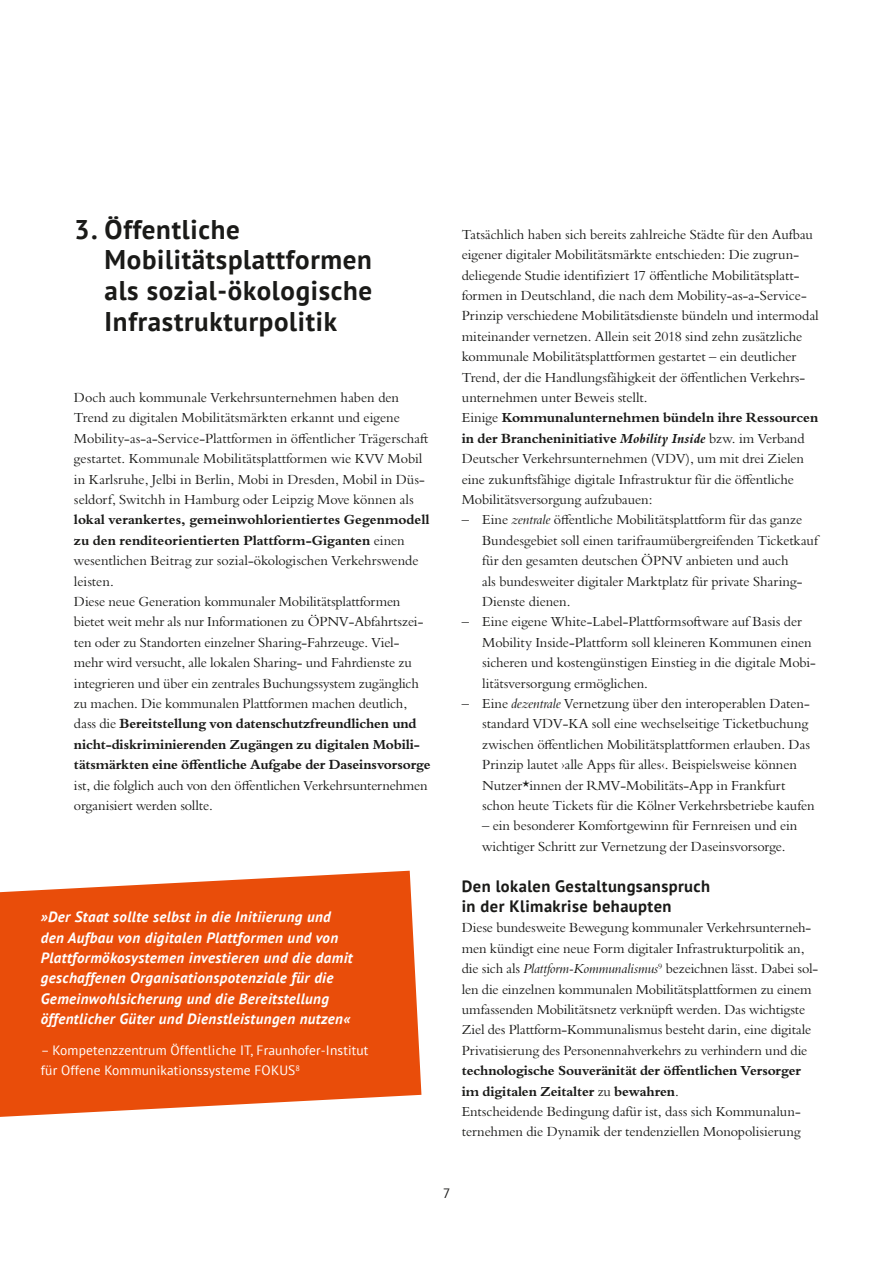
<style>
.page{position:relative;width:893px;height:1263px;background:#fff}
.page>*{position:absolute;margin:0;border:0;box-sizing:border-box;transform-origin:0 0}
.t1{font:27px/30.6px "Attac Serifenlos Bold";letter-spacing:.025em;color:#1a1a18}
.t2{font:16.5px/20.4px "Attac Serifenlos Bold";letter-spacing:.025em;color:#1a1a18}
.t3{font:italic 15px/20.4px "Attac Serifenlos Bold";letter-spacing:.025em;color:#fff}
.t4{font:13.5px/20.4px "Bergamo Std";letter-spacing:-.005em;color:#1a1a18}
.t5{font:13.5px/20.4px "Attac Serifenlos Regular";letter-spacing:.01em;color:#fff}
.t6{font:13.5px "Attac Serifenlos Regular";color:#1a1a18}
.s1{font-weight:700}
.s2{font-weight:700;font-style:italic}
.s3{font-style:italic}
</style>
<div class="page">
<svg style="left:0;top:871px;width:421px;height:246px;background:#eb5e22"></svg>
<h1 class="t1" style="left:105px;top:213px;width:269px;text-indent:-31px">3. Öffentliche<br>Mobilitätsplattformen als sozial-ökologische<br>Infrastrukturpolitik</h1>
<p class="t4" style="left:74px;top:387px;width:356px">Doch auch kommunale Verkehrsunternehmen haben den Trend zu digitalen Mobilitätsmärkten erkannt und eigene Mobility-as-a-Service-Plattformen in öffentlicher Trägerschaft gestartet. Kommunale Mobilitätsplattformen wie KVV Mobil in Karlsruhe, Jelbi in Berlin, Mobi in Dresden, Mobil in Düs&shy;seldorf, Switchh in Hamburg oder Leipzig Move können als</p>
<p class="t4" style="left:74px;top:510px;width:358px"><span class="s1">lokal verankertes, gemeinwohlorientiertes Gegenmodell zu den renditeorientierten Plattform-Giganten</span> einen wesentlichen Beitrag zur sozial-ökologischen Verkehrswende leisten.<br>Diese neue Generation kommunaler Mobilitätsplattformen bietet weit mehr als nur Informationen zu ÖPNV-Abfahrtszei&shy;ten oder zu Standorten einzelner Sharing-Fahrzeuge. Viel&shy;mehr wird versucht, alle lokalen Sharing- und Fahrdienste zu integrieren und über ein zentrales Buchungssystem zugänglich zu machen. Die kommunalen Plattformen machen deutlich, dass die <span class="s1">Bereitstellung von datenschutzfreundlichen und nicht-diskriminierenden Zugängen zu digitalen Mobili&shy;tätsmärkten eine öffentliche Aufgabe der Daseinsvorsorge</span></p>
<p class="t4" style="left:74px;top:775px;width:355px">ist, die folglich auch von den öffentlichen Verkehrsunternehmen organisiert werden sollte.</p>
<p class="t3" style="left:41px;top:906px;width:313px">»Der Staat sollte selbst in die Initiierung und den Aufbau von digitalen Plattformen und von Plattformökosystemen investieren und die damit geschaffenen Organisationspotenziale für die Gemeinwohlsicherung und die Bereitstellung öffentlicher Güter und Dienstleistungen nutzen«</p>
<p class="t5" style="left:41px;top:1039px;width:329px">– Kompetenzzentrum Öffentliche IT, Fraunhofer-Institut für Offene Kommunikationssysteme FOKUS<sup>8</sup></p>
<p class="t4" style="left:462px;top:224px;width:358px">Tatsächlich haben sich bereits zahlreiche Städte für den Aufbau eigener digitaler Mobilitätsmärkte entschieden: Die zugrun&shy;deliegende Studie identifiziert 17 öffentliche Mobilitätsplatt&shy;formen in Deutschland, die nach dem Mobility-as-a-Service-Prinzip verschiedene Mobilitätsdienste bündeln und intermodal miteinander vernetzen. Allein seit 2018 sind zehn zusätzliche kommunale Mobilitätsplattformen gestartet – ein deutlicher Trend, der die Handlungsfähigkeit der öffentlichen Verkehrs&shy;unternehmen unter Beweis stellt.<br>Einige <span class="s1">Kommunalunternehmen bündeln ihre Ressourcen in der Brancheninitiative</span> <span class="s2">Mobility Inside</span> bzw. im Verband Deutscher Verkehrsunternehmen (VDV), um mit drei Zielen eine zukunftsfähige digitale Infrastruktur für die öffentliche Mobilitätsversorgung aufzubauen:</p>
<p class="t4" style="left:482px;top:510px;width:337px;text-indent:-20px">– Eine <span class="s3">zentrale</span> öffentliche Mobilitätsplattform für das ganze Bundesgebiet soll einen tarifraumübergreifenden Ticketkauf für den gesamten deutschen ÖPNV anbieten und auch<br>als bundesweiter digitaler Marktplatz für private Sharing-Dienste dienen.</p>
<p class="t4" style="left:482px;top:612px;width:335px;text-indent:-20px">– Eine eigene White-Label-Plattformsoftware auf Basis der Mobility Inside-Plattform soll kleineren Kommunen einen sicheren und kostengünstigen Einstieg in die digitale Mobi&shy;litätsversorgung ermöglichen.</p>
<p class="t4" style="left:482px;top:693px;width:334px;text-indent:-20px">– Eine <span class="s3">dezentrale</span> Vernetzung über den interoperablen Daten&shy;standard VDV-KA soll eine wechselseitige Ticketbuchung zwischen öffentlichen Mobilitätsplattformen erlauben. Das Prinzip lautet ›alle Apps für alles‹. Beispielsweise können Nutzer*innen der RMV-Mobilitäts-App in Frankfurt schon heute Tickets für die Kölner Verkehrsbetriebe kaufen</p>
<p class="t4" style="left:482px;top:816px;width:317px">– ein besonderer Komfortgewinn für Fernreisen und ein wichtiger Schritt zur Vernetzung der Daseinsvorsorge.</p>
<p class="t2" style="left:462px;top:875px;width:250px">Den lokalen Gestaltungsanspruch in der Klimakrise behaupten</p>
<p class="t4" style="left:462px;top:918px;width:358px">Diese bundesweite Bewegung kommunaler Verkehrsunterneh&shy;men kündigt eine neue Form digitaler Infrastrukturpolitik an, die sich als <span class="s3">Plattform-Kommunalismus</span><sup>9</sup> bezeichnen lässt. Dabei sol&shy;len die einzelnen kommunalen Mobilitätsplattformen zu einem umfassenden Mobilitätsnetz verknüpft werden. Das wichtigste Ziel des Plattform-Kommunalismus besteht darin, eine digitale Privatisierung des Personennahverkehrs zu verhindern und die</p>
<p class="t4" style="left:462px;top:1060px;width:341px"><span class="s1">technologische Souveränität der öffentlichen Versorger im digitalen Zeitalter</span> zu <span class="s1">bewahren</span>.<br>Entscheidende Bedingung dafür ist, dass sich Kommunalun&shy;ternehmen die Dynamik der tendenziellen Monopolisierung</p>
<p class="t6" style="left:443px;top:1184px;width:9px">7</p>
</div>
